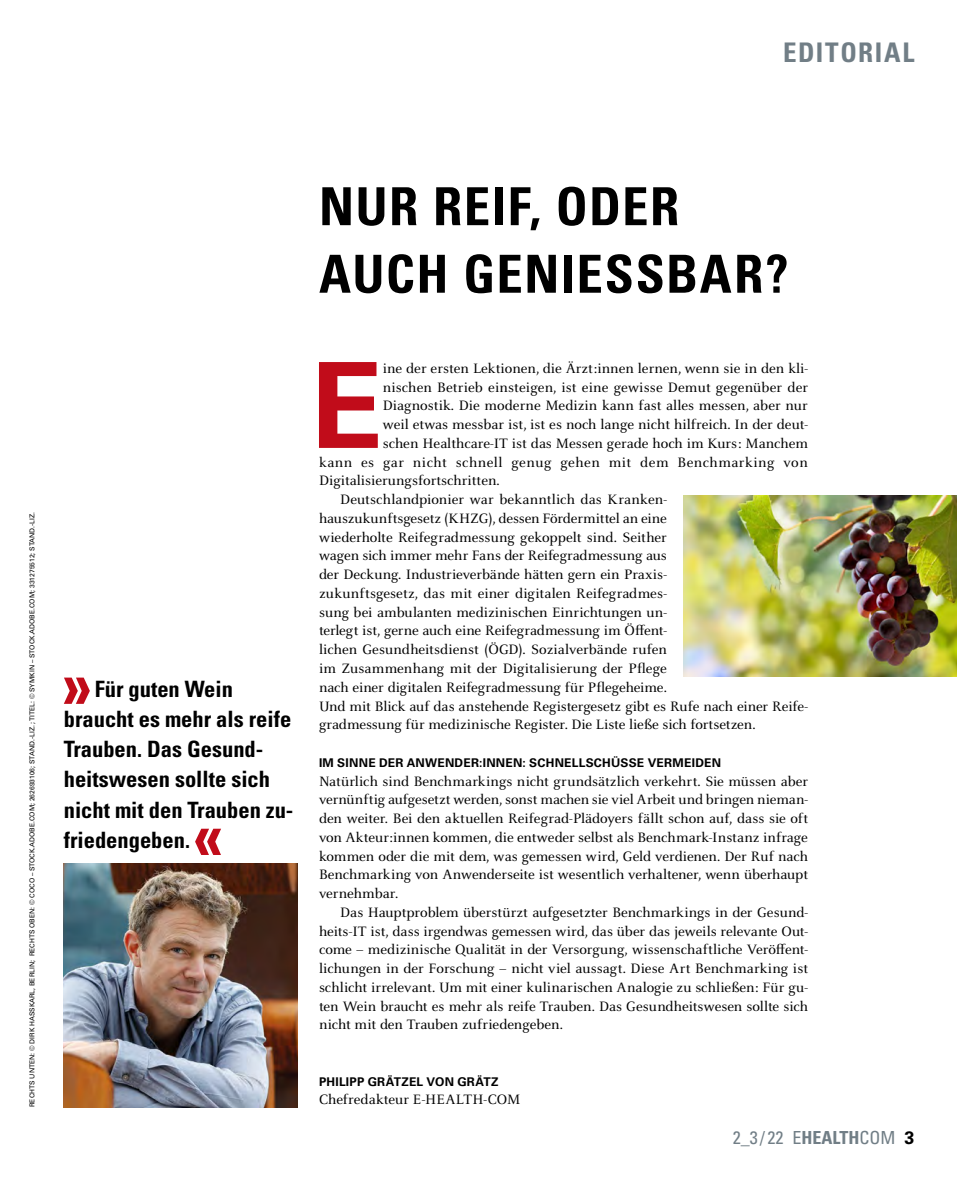
<style>
.page{position:relative;width:957px;height:1191px;background:#fff}
.page>*{position:absolute;margin:0;border:0;box-sizing:border-box;transform-origin:0 0}
.t1{font:700 118.8px "Univers LT Std";color:#c10c1a}
.t2{font:700 condensed 52.5px/67.5px "Univers LT Std";letter-spacing:.03em;color:#000}
.t3{font:700 condensed 27px "Univers LT Std";letter-spacing:.06em;color:#717e86}
.t4{font:700 condensed 22.5px/30px "Univers LT Std";color:#000}
.t5{font:condensed 18px "Univers LT Std";color:#717e86}
.t6{font:15px/18.8px "Celeste OT";color:#000;text-align:justify}
.t7{font:15px "Celeste OT";letter-spacing:.03em;color:#000}
.t8{font:700 12px "Univers LT Std";letter-spacing:.02em;color:#000}
.t9{font:6.75px "Univers LT Std";color:#000}
.s1{font-weight:700}
.s2{font-weight:700;font-stretch:normal;color:#000}
</style>
<div class="page">
<svg style="left:64px;top:677px;width:26px;height:27px"></svg>
<svg style="left:195px;top:828px;width:26px;height:27px"></svg>
<img style="left:684px;top:496px;width:273px;height:180px">
<img style="left:64px;top:863px;width:234px;height:244px">
<h3 class="t3" style="left:783px;top:36px;width:133px">EDITORIAL</h3>
<p class="t9" style="left:28px;top:1107px;width:596px;rotate:-90deg">RECHTS UNTEN: © DIRK HASSKARL, BERLIN; RECHTS OBEN: © COCO – STOCK.ADOBE.COM; 262693106; STAND.-LIZ. ; TITEL: © SYMKIN – STOCK.ADOBE.COM; 331275512; STAND.-LIZ.</p>
<h2 class="t2" style="left:319px;top:172px;width:471px">NUR REIF, ODER<br>AUCH GENIESSBAR?</h2>
<h3 class="t4" style="left:64px;top:674px;width:231px;text-indent:31px">Für guten Wein braucht es mehr als reife<br>Trauben. Das Gesund&shy;heitswesen sollte sich nicht mit den Trauben zu&shy;friedengeben.</h3>
<h1 class="t1" style="left:310px;top:336px;width:74px">E</h1>
<p class="t6" style="left:383px;top:359px;width:427px">ine der ersten Lektionen, die Ärzt:innen lernen, wenn sie in den kli-</p>
<p class="t6" style="left:383px;top:377px;width:427px">nischen Betrieb einsteigen, ist eine gewisse Demut gegenüber der</p>
<p class="t6" style="left:383px;top:396px;width:426px">Diagnostik. Die moderne Medizin kann fast alles messen, aber nur</p>
<p class="t6" style="left:383px;top:415px;width:427px">weil etwas messbar ist, ist es noch lange nicht hilfreich. In der deut-</p>
<p class="t6" style="left:383px;top:434px;width:427px">schen Healthcare-IT ist das Messen gerade hoch im Kurs: Manchem</p>
<p class="t7" style="left:319px;top:453px;width:490px">kann es gar nicht schnell genug gehen mit dem Benchmarking von</p>
<p class="t6" style="left:319px;top:471px;width:182px">Digitalisierungsfortschritten.</p>
<p class="t6" style="left:340px;top:490px;width:328px">Deutschlandpionier war bekanntlich das Kranken-</p>
<p class="t6" style="left:319px;top:509px;width:349px">hauszukunftsgesetz (KHZG), dessen Fördermittel an eine</p>
<p class="t6" style="left:319px;top:527px;width:349px">wiederholte Reifegradmessung gekoppelt sind. Seither</p>
<p class="t6" style="left:319px;top:546px;width:349px">wagen sich immer mehr Fans der Reifegradmessung aus</p>
<p class="t6" style="left:319px;top:565px;width:349px">der Deckung. Industrieverbände hätten gern ein Praxis-</p>
<p class="t6" style="left:319px;top:584px;width:349px">zukunftsgesetz, das mit einer digitalen Reifegradmes-</p>
<p class="t6" style="left:319px;top:602px;width:349px">sung bei ambulanten medizinischen Einrichtungen un-</p>
<p class="t6" style="left:319px;top:621px;width:349px">terlegt ist, gerne auch eine Reifegradmessung im Öffent-</p>
<p class="t6" style="left:319px;top:640px;width:349px">lichen Gesundheitsdienst (ÖGD). Sozialverbände rufen</p>
<p class="t6" style="left:319px;top:659px;width:349px">im Zusammenhang mit der Digitalisierung der Pflege</p>
<p class="t6" style="left:319px;top:677px;width:349px">nach einer digitalen Reifegradmessung für Pflegeheime.</p>
<p class="t6" style="left:319px;top:696px;width:490px">Und mit Blick auf das anstehende Registergesetz gibt es Rufe nach einer Reife-</p>
<p class="t6" style="left:319px;top:715px;width:438px">gradmessung für medizinische Register. Die Liste ließe sich fortsetzen.</p>
<p class="t8" style="left:319px;top:755px;width:403px">IM SINNE DER ANWENDER:INNEN: SCHNELLSCHÜSSE VERMEIDEN</p>
<p class="t6" style="left:319px;top:771px;width:491px">Natürlich sind Benchmarkings nicht grundsätzlich verkehrt. Sie müssen aber vernünftig aufgesetzt werden, sonst machen sie viel Arbeit und bringen nieman&shy;den weiter. Bei den aktuellen Reifegrad-Plädoyers fällt schon auf, dass sie oft von Akteur:innen kommen, die entweder selbst als Benchmark-Instanz infrage kommen oder die mit dem, was gemessen wird, Geld verdienen. Der Ruf nach Benchmarking von Anwenderseite ist wesentlich verhaltener, wenn überhaupt vernehmbar.</p>
<p class="t6" style="left:319px;top:902px;width:491px;text-indent:21px">Das Hauptproblem überstürzt aufgesetzter Benchmarkings in der Gesund&shy;heits-IT ist, dass irgendwas gemessen wird, das über das jeweils relevante Out&shy;come – medizinische Qualität in der Versorgung, wissenschaftliche Veröffent&shy;lichungen in der Forschung – nicht viel aussagt. Diese Art Benchmarking ist schlicht irrelevant. Um mit einer kulinarischen Analogie zu schließen: Für gu&shy;ten Wein braucht es mehr als reife Trauben. Das Gesundheitswesen sollte sich nicht mit den Trauben zufriedengeben.</p>
<p class="t8" style="left:319px;top:1074px;width:181px">PHILIPP GRÄTZEL VON GRÄTZ</p>
<p class="t6" style="left:319px;top:1090px;width:203px">Chefredakteur E-HEALTH-COM</p>
<p class="t5" style="left:733px;top:1126px;width:183px">2_3 / 22 E<span class="s1">HEALTH</span>COM <span class="s2">3</span></p>
</div>
